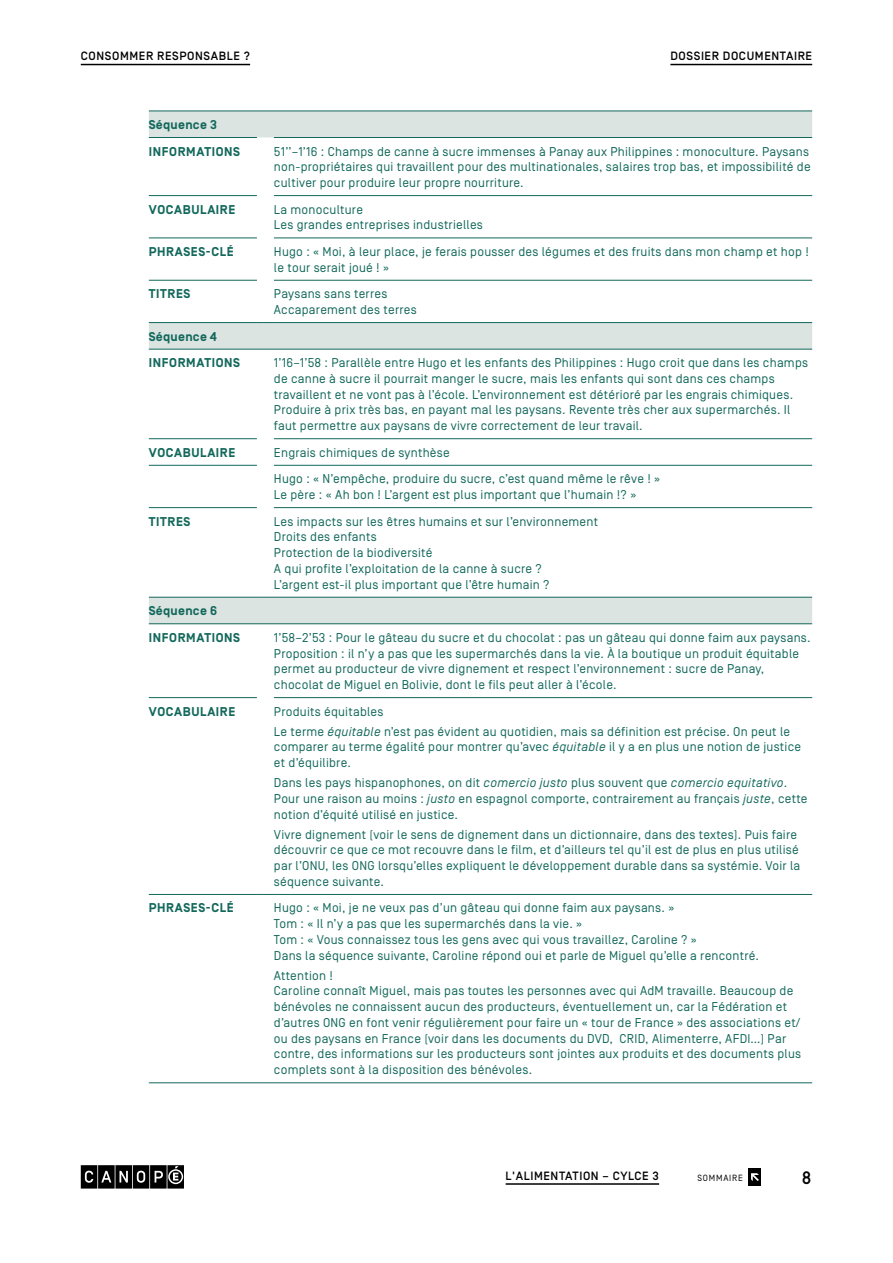
<style>
.page{position:relative;width:893px;height:1263px;background:#fff}
.page>*{position:absolute;margin:0;border:0;box-sizing:border-box;transform-origin:0 0}
.t1{font:500 18px "Simplon BP Mono";color:#000}
.t2{font:12.75px/15.8px "Simplon BP Regular";letter-spacing:.02em;color:#12685b}
.t3{font:700 12.75px/26.5px "Simplon BP";letter-spacing:.05em;color:#12685b}
.t4{font:500 12px "Simplon BP";letter-spacing:.05em;color:#000}
.t5{font:9px "Simplon BP Regular";letter-spacing:.09em;color:#000}
.s1{font-style:italic}
</style>
<div class="page">
<hr style="left:670px;top:64px;width:142px;height:1px;background:#000">
<svg style="left:81px;top:1165px;width:103px;height:23px;background:#313131"></svg>
<hr style="left:506px;top:1183px;width:153px;height:2px;background:#000">
<div style="left:749px;top:1168px;width:12px;height:18px;background:#000"></div>
<svg style="left:751px;top:1173px;width:8px;height:8px"></svg>
<hr style="left:81px;top:64px;width:169px;height:1px;background:#000">
<svg style="left:149px;top:112px;width:663px;height:511px"></svg>
<hr style="left:149px;top:111px;width:108px;height:1px;background:#12685b">
<svg style="left:257px;top:111px;width:17px;height:1px"></svg>
<hr style="left:274px;top:111px;width:538px;height:1px;background:#12685b">
<hr style="left:149px;top:137px;width:108px;height:1px;background:#12685b">
<hr style="left:274px;top:137px;width:538px;height:1px;background:#12685b">
<hr style="left:149px;top:195px;width:108px;height:1px;background:#12685b">
<hr style="left:274px;top:195px;width:538px;height:1px;background:#12685b">
<hr style="left:149px;top:238px;width:108px;height:1px;background:#12685b">
<hr style="left:274px;top:238px;width:538px;height:1px;background:#12685b">
<hr style="left:149px;top:280px;width:108px;height:1px;background:#12685b">
<hr style="left:274px;top:280px;width:538px;height:1px;background:#12685b">
<hr style="left:149px;top:322px;width:108px;height:1px;background:#12685b">
<svg style="left:257px;top:322px;width:17px;height:1px"></svg>
<hr style="left:274px;top:322px;width:538px;height:1px;background:#12685b">
<hr style="left:149px;top:349px;width:108px;height:1px;background:#12685b">
<svg style="left:257px;top:349px;width:17px;height:1px"></svg>
<hr style="left:274px;top:349px;width:538px;height:1px;background:#12685b">
<hr style="left:149px;top:438px;width:108px;height:1px;background:#12685b">
<hr style="left:274px;top:438px;width:538px;height:1px;background:#12685b">
<hr style="left:149px;top:465px;width:108px;height:1px;background:#12685b">
<hr style="left:274px;top:465px;width:538px;height:1px;background:#12685b">
<hr style="left:149px;top:507px;width:108px;height:1px;background:#12685b">
<hr style="left:274px;top:507px;width:538px;height:1px;background:#12685b">
<hr style="left:149px;top:597px;width:108px;height:1px;background:#12685b">
<svg style="left:257px;top:597px;width:17px;height:1px"></svg>
<hr style="left:274px;top:597px;width:538px;height:1px;background:#12685b">
<hr style="left:149px;top:623px;width:108px;height:1px;background:#12685b">
<svg style="left:257px;top:623px;width:17px;height:1px"></svg>
<hr style="left:274px;top:623px;width:538px;height:1px;background:#12685b">
<hr style="left:149px;top:697px;width:108px;height:1px;background:#12685b">
<hr style="left:274px;top:697px;width:538px;height:1px;background:#12685b">
<hr style="left:149px;top:894px;width:108px;height:1px;background:#12685b">
<hr style="left:149px;top:1082px;width:108px;height:1px;background:#12685b">
<svg style="left:257px;top:894px;width:17px;height:1px"></svg>
<svg style="left:257px;top:1082px;width:17px;height:1px"></svg>
<hr style="left:274px;top:894px;width:538px;height:1px;background:#12685b">
<hr style="left:274px;top:1082px;width:538px;height:1px;background:#12685b">
<p class="t4" style="left:81px;top:49px;width:171px">CONSOMMER RESPONSABLE ?</p>
<p class="t3" style="left:149px;top:112px;width:93px">Séquence 3<br>INFORMATIONS</p>
<p class="t4" style="left:670px;top:49px;width:143px">DOSSIER DOCUMENTAIRE</p>
<p class="t2" style="left:274px;top:143px;width:538px">51’’–1’16 : Champs de canne à sucre immenses à Panay aux Philippines : monoculture. Paysans non-propriétaires qui travaillent pour des multinationales, salaires trop bas, et impossibilité de cultiver pour produire leur propre nourriture.</p>
<p class="t3" style="left:149px;top:196px;width:88px">VOCABULAIRE</p>
<p class="t2" style="left:274px;top:201px;width:211px">La monoculture<br>Les grandes entreprises industrielles</p>
<p class="t3" style="left:149px;top:239px;width:86px">PHRASES-CLÉ</p>
<p class="t2" style="left:274px;top:244px;width:536px">Hugo : « Moi, à leur place, je ferais pousser des légumes et des fruits dans mon champ et hop ! le tour serait joué ! »</p>
<p class="t3" style="left:149px;top:281px;width:43px">TITRES</p>
<p class="t2" style="left:274px;top:286px;width:144px">Paysans sans terres<br>Accaparement des terres</p>
<p class="t3" style="left:149px;top:323px;width:93px">Séquence 4<br>INFORMATIONS</p>
<p class="t2" style="left:274px;top:355px;width:536px">1’16–1’58 : Parallèle entre Hugo et les enfants des Philippines : Hugo croit que dans les champs de canne à sucre il pourrait manger le sucre, mais les enfants qui sont dans ces champs travaillent et ne vont pas à l’école. L’environnement est détérioré par les engrais chimiques.<br>Produire à prix très bas, en payant mal les paysans. Revente très cher aux supermarchés. Il faut permettre aux paysans de vivre correctement de leur travail.</p>
<p class="t3" style="left:149px;top:440px;width:88px">VOCABULAIRE</p>
<p class="t2" style="left:274px;top:439px;width:388px;line-height:26.5px">Engrais chimiques de synthèse<br>Hugo : « N’empêche, produire du sucre, c’est quand même le rêve ! »</p>
<p class="t2" style="left:274px;top:487px;width:364px">Le père : « Ah bon ! L’argent est plus important que l’humain !? »</p>
<p class="t3" style="left:149px;top:508px;width:43px">TITRES</p>
<p class="t2" style="left:274px;top:513px;width:326px">Les impacts sur les êtres humains et sur l’environnement Droits des enfants<br>Protection de la biodiversité<br>A qui profite l’exploitation de la canne à sucre ?<br>L’argent est-il plus important que l’être humain ?</p>
<p class="t3" style="left:149px;top:598px;width:93px">Séquence 6<br>INFORMATIONS</p>
<p class="t2" style="left:274px;top:629px;width:538px">1’58–2’53 : Pour le gâteau du sucre et du chocolat : pas un gâteau qui donne faim aux paysans.<br>Proposition : il n’y a pas que les supermarchés dans la vie. À la boutique un produit équitable permet au producteur de vivre dignement et respect l’environnement : sucre de Panay, chocolat de Miguel en Bolivie, dont le fils peut aller à l’école.</p>
<p class="t3" style="left:149px;top:698px;width:88px">VOCABULAIRE</p>
<p class="t2" style="left:274px;top:701px;width:518px;line-height:20px">Produits équitables<br>Le terme <span class="s1">équitable</span> n’est pas évident au quotidien, mais sa définition est précise. On peut le</p>
<p class="t2" style="left:274px;top:739px;width:529px">comparer au terme égalité pour montrer qu’avec <span class="s1">équitable</span> il y a en plus une notion de justice et d’équilibre.</p>
<p class="t2" style="left:274px;top:775px;width:535px">Dans les pays hispanophones, on dit <span class="s1">comercio justo</span> plus souvent que <span class="s1">comercio equitativo</span>.<br>Pour une raison au moins : <span class="s1">justo</span> en espagnol comporte, contrairement au français <span class="s1">juste</span>, cette notion d’équité utilisé en justice.</p>
<p class="t2" style="left:274px;top:826px;width:528px">Vivre dignement (voir le sens de dignement dans un dictionnaire, dans des textes). Puis faire découvrir ce que ce mot recouvre dans le film, et d’ailleurs tel qu’il est de plus en plus utilisé par l’ONU, les ONG lorsqu’elles expliquent le développement durable dans sa systémie. Voir la séquence suivante.</p>
<p class="t3" style="left:149px;top:895px;width:86px">PHRASES-CLÉ</p>
<p class="t2" style="left:274px;top:900px;width:487px">Hugo : « Moi, je ne veux pas d’un gâteau qui donne faim aux paysans. »<br>Tom : « Il n’y a pas que les supermarchés dans la vie. »<br>Tom : « Vous connaissez tous les gens avec qui vous travaillez, Caroline ? »<br>Dans la séquence suivante, Caroline répond oui et parle de Miguel qu’elle a rencontré.</p>
<p class="t2" style="left:274px;top:967px;width:529px">Attention !<br>Caroline connaît Miguel, mais pas toutes les personnes avec qui AdM travaille. Beaucoup de bénévoles ne connaissent aucun des producteurs, éventuellement un, car la Fédération et d’autres ONG en font venir régulièrement pour faire un « tour de France » des associations et/ ou des paysans en France (voir dans les documents du DVD, CRID, Alimenterre, AFDI…) Par contre, des informations sur les producteurs sont jointes aux produits et des documents plus complets sont à la disposition des bénévoles.</p>
<p class="t4" style="left:506px;top:1168px;width:155px">L'ALIMENTATION – CYLCE 3</p>
<p class="t5" style="left:697px;top:1173px;width:47px">SOMMAIRE</p>
<h1 class="t1" style="left:801px;top:1165px;width:12px">8</h1>
</div>
